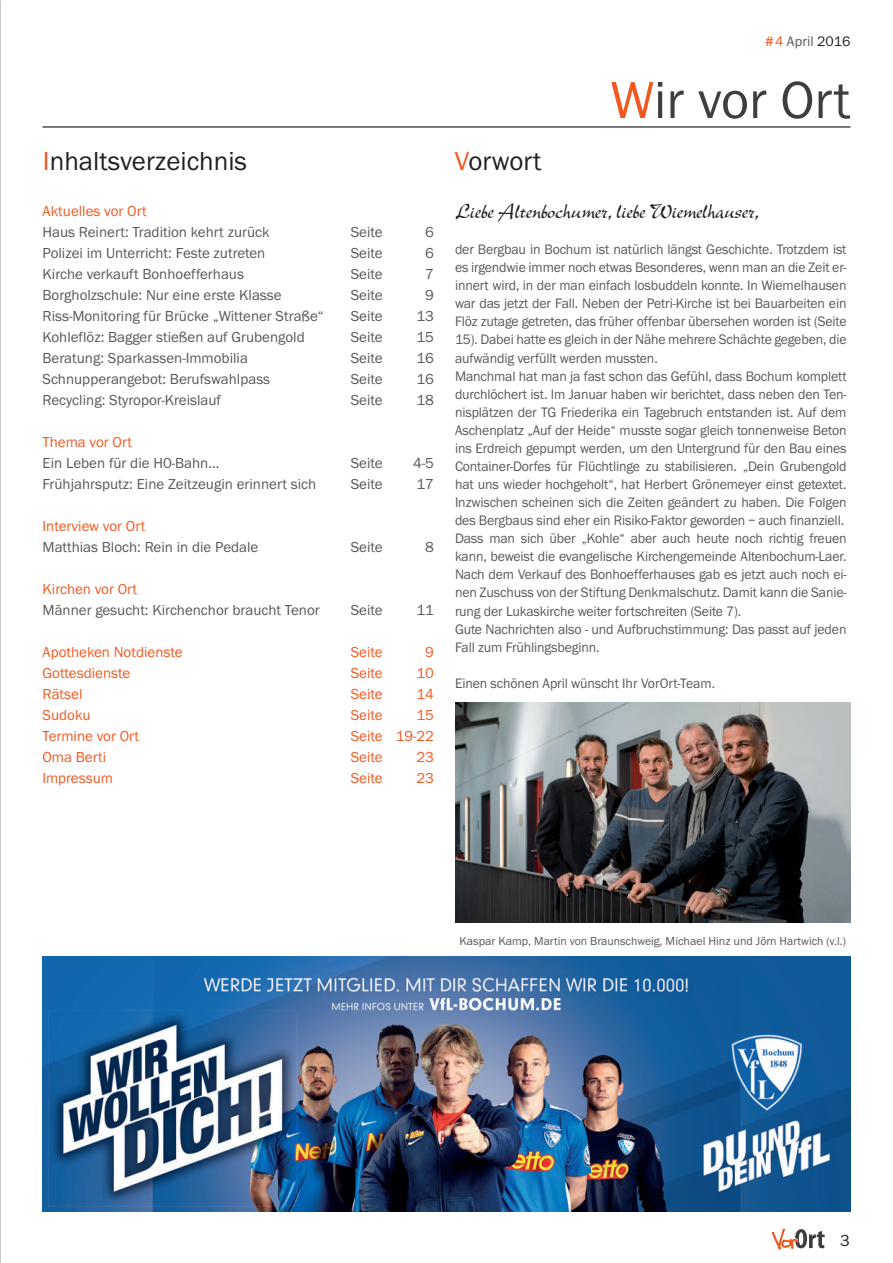
<style>
.page{position:relative;width:893px;height:1263px;background:#fff}
.page>*{position:absolute;margin:0;border:0;box-sizing:border-box;transform-origin:0 0}
.t1{font:54px "Franklin Goth EF";color:#3e3e3f}
.t2{font:27px "Franklin Goth EF";color:#231f20}
.t3{font:22.35px "New Berolina MT Std";letter-spacing:-.01em;color:#231f20}
.t4{font:16.5px "Franklin Goth EF";color:#231f20}
.t5{font:15px "Franklin Goth EF";color:#57585a}
.t6{font:15px "Franklin Goth EF";color:#f15921}
.t7{font:14.25px/18px "Franklin Goth EF";letter-spacing:-.01em;color:#57585a}
.t8{font:12px "Franklin Goth EF";color:#57585a}
.s1{color:#f15921}
.s2{color:#231f20}
</style>
<div class="page">
<svg style="left:772px;top:1228px;width:53px;height:21px"></svg>
<hr style="left:43px;top:126px;width:807px;height:2px;background:#231f20">
<img style="left:455px;top:702px;width:395px;height:221px">
<img style="left:0;top:0;width:1px;height:1263px">
<img style="left:43px;top:957px;width:807px;height:255px">
<p class="t7" style="left:765px;top:32px;width:87px"><span class="s1">#4</span> April <span class="s2">2016</span></p>
<h1 class="t1" style="left:610px;top:70px;width:242px"><span class="s1">W</span>ir vor Ort</h1>
<h2 class="t2" style="left:43px;top:146px;width:206px"><span class="s1">I</span>nhaltsverzeichnis</h2>
<h2 class="t2" style="left:455px;top:146px;width:88px"><span class="s1">V</span>orwort</h2>
<p class="t6" style="left:43px;top:202px;width:106px">Aktuelles vor Ort</p>
<p class="t5" style="left:43px;top:223px;width:229px">Haus Reinert: Tradition kehrt zurück</p>
<p class="t5" style="left:351px;top:223px;width:33px">Seite</p>
<p class="t5" style="left:425px;top:223px;width:10px">6</p>
<p class="t5" style="left:43px;top:244px;width:224px">Polizei im Unterricht: Feste zutreten</p>
<p class="t5" style="left:351px;top:244px;width:33px">Seite</p>
<p class="t5" style="left:425px;top:244px;width:10px">6</p>
<p class="t5" style="left:43px;top:265px;width:203px">Kirche verkauft Bonhoefferhaus</p>
<p class="t5" style="left:351px;top:265px;width:33px">Seite</p>
<p class="t5" style="left:425px;top:265px;width:10px">7</p>
<p class="t5" style="left:43px;top:286px;width:241px">Borgholzschule: Nur eine erste Klasse</p>
<p class="t5" style="left:351px;top:286px;width:33px">Seite</p>
<p class="t5" style="left:425px;top:286px;width:10px">9</p>
<p class="t5" style="left:43px;top:307px;width:283px">Riss-Monitoring für Brücke „Wittener Straße“</p>
<p class="t5" style="left:351px;top:307px;width:33px">Seite</p>
<p class="t5" style="left:417px;top:307px;width:19px">13</p>
<p class="t5" style="left:43px;top:328px;width:264px">Kohleflöz: Bagger stießen auf Grubengold</p>
<p class="t5" style="left:351px;top:328px;width:33px">Seite</p>
<p class="t5" style="left:417px;top:328px;width:19px">15</p>
<p class="t5" style="left:43px;top:349px;width:207px">Beratung: Sparkassen-Immobilia</p>
<p class="t5" style="left:351px;top:349px;width:33px">Seite</p>
<p class="t5" style="left:417px;top:349px;width:19px">16</p>
<p class="t5" style="left:43px;top:370px;width:229px">Schnupperangebot: Berufswahlpass</p>
<p class="t5" style="left:351px;top:370px;width:33px">Seite</p>
<p class="t5" style="left:417px;top:370px;width:19px">16</p>
<p class="t5" style="left:43px;top:391px;width:180px">Recycling: Styropor-Kreislauf</p>
<p class="t5" style="left:351px;top:391px;width:33px">Seite</p>
<p class="t5" style="left:417px;top:391px;width:19px">18</p>
<p class="t6" style="left:43px;top:433px;width:91px">Thema vor Ort</p>
<p class="t5" style="left:43px;top:454px;width:178px">Ein Leben für die H0-Bahn...</p>
<p class="t5" style="left:351px;top:454px;width:33px">Seite</p>
<p class="t5" style="left:413px;top:454px;width:22px">4-5</p>
<p class="t5" style="left:43px;top:475px;width:275px">Frühjahrsputz: Eine Zeitzeugin erinnert sich</p>
<p class="t5" style="left:351px;top:475px;width:33px">Seite</p>
<p class="t5" style="left:417px;top:475px;width:19px">17</p>
<p class="t6" style="left:43px;top:517px;width:104px">Interview vor Ort</p>
<p class="t5" style="left:43px;top:538px;width:217px">Matthias Bloch: Rein in die Pedale</p>
<p class="t5" style="left:351px;top:538px;width:33px">Seite</p>
<p class="t5" style="left:425px;top:538px;width:10px">8</p>
<p class="t6" style="left:43px;top:580px;width:96px">Kirchen vor Ort</p>
<p class="t5" style="left:43px;top:601px;width:279px">Männer gesucht: Kirchenchor braucht Tenor</p>
<p class="t5" style="left:351px;top:601px;width:33px">Seite</p>
<p class="t5" style="left:417px;top:601px;width:19px">11</p>
<p class="t6" style="left:43px;top:643px;width:142px">Apotheken Notdienste</p>
<p class="t6" style="left:351px;top:643px;width:33px">Seite</p>
<p class="t6" style="left:425px;top:643px;width:10px">9</p>
<p class="t6" style="left:43px;top:664px;width:89px">Gottesdienste</p>
<p class="t6" style="left:351px;top:664px;width:33px">Seite</p>
<p class="t6" style="left:417px;top:664px;width:19px">10</p>
<p class="t6" style="left:43px;top:685px;width:41px">Rätsel</p>
<p class="t6" style="left:351px;top:685px;width:33px">Seite</p>
<p class="t6" style="left:417px;top:685px;width:19px">14</p>
<p class="t6" style="left:43px;top:706px;width:50px">Sudoku</p>
<p class="t6" style="left:351px;top:706px;width:33px">Seite</p>
<p class="t6" style="left:417px;top:706px;width:19px">15</p>
<p class="t6" style="left:43px;top:727px;width:98px">Termine vor Ort</p>
<p class="t6" style="left:351px;top:727px;width:85px">Seite 19-22</p>
<p class="t6" style="left:43px;top:748px;width:65px">Oma Berti</p>
<p class="t6" style="left:351px;top:748px;width:33px">Seite</p>
<p class="t6" style="left:417px;top:748px;width:19px">23</p>
<p class="t6" style="left:43px;top:769px;width:72px">Impressum</p>
<p class="t6" style="left:351px;top:769px;width:33px">Seite</p>
<p class="t6" style="left:417px;top:769px;width:19px">23</p>
<h3 class="t3" style="left:455px;top:198px;width:306px">Liebe Altenbochumer, liebe Wiemelhauser,</h3>
<p class="t7" style="left:455px;top:241px;width:393px">der Bergbau in Bochum ist natürlich längst Geschichte. Trotzdem ist es irgendwie immer noch etwas Besonderes, wenn man an die Zeit er&shy;innert wird, in der man einfach losbuddeln konnte. In Wiemelhausen war das jetzt der Fall. Neben der Petri-Kirche ist bei Bauarbeiten ein Flöz zutage getreten, das früher offenbar übersehen worden ist (Seite 15). Dabei hatte es gleich in der Nähe mehrere Schächte gegeben, die aufwändig verfüllt werden mussten.<br>Manchmal hat man ja fast schon das Gefühl, dass Bochum komplett durchlöchert ist. Im Januar haben wir berichtet, dass neben den Ten&shy;nisplätzen der TG Friederika ein Tagebruch entstanden ist. Auf dem Aschenplatz „Auf der Heide“ musste sogar gleich tonnenweise Beton ins Erdreich gepumpt werden, um den Untergrund für den Bau eines Container-Dorfes für Flüchtlinge zu stabilisieren. „Dein Grubengold hat uns wieder hochgeholt“, hat Herbert Grönemeyer einst getextet.<br>Inzwischen scheinen sich die Zeiten geändert zu haben. Die Folgen des Bergbaus sind eher ein Risiko-Faktor geworden – auch finanziell.<br>Dass man sich über „Kohle“ aber auch heute noch richtig freuen kann, beweist die evangelische Kirchengemeinde Altenbochum-Laer.<br>Nach dem Verkauf des Bonhoefferhauses gab es jetzt auch noch ei&shy;nen Zuschuss von der Stiftung Denkmalschutz. Damit kann die Sanie&shy;rung der Lukaskirche weiter fortschreiten (Seite 7).<br>Gute Nachrichten also - und Aufbruchstimmung: Das passt auf jeden Fall zum Frühlingsbeginn.</p>
<p class="t7" style="left:455px;top:674px;width:262px">Einen schönen April wünscht Ihr VorOrt-Team.</p>
<p class="t8" style="left:459px;top:934px;width:388px">Kaspar Kamp, Martin von Braunschweig, Michael Hinz und Jörn Hartwich (v.l.)</p>
<p class="t4" style="left:840px;top:1232px;width:11px">3</p>
</div>
